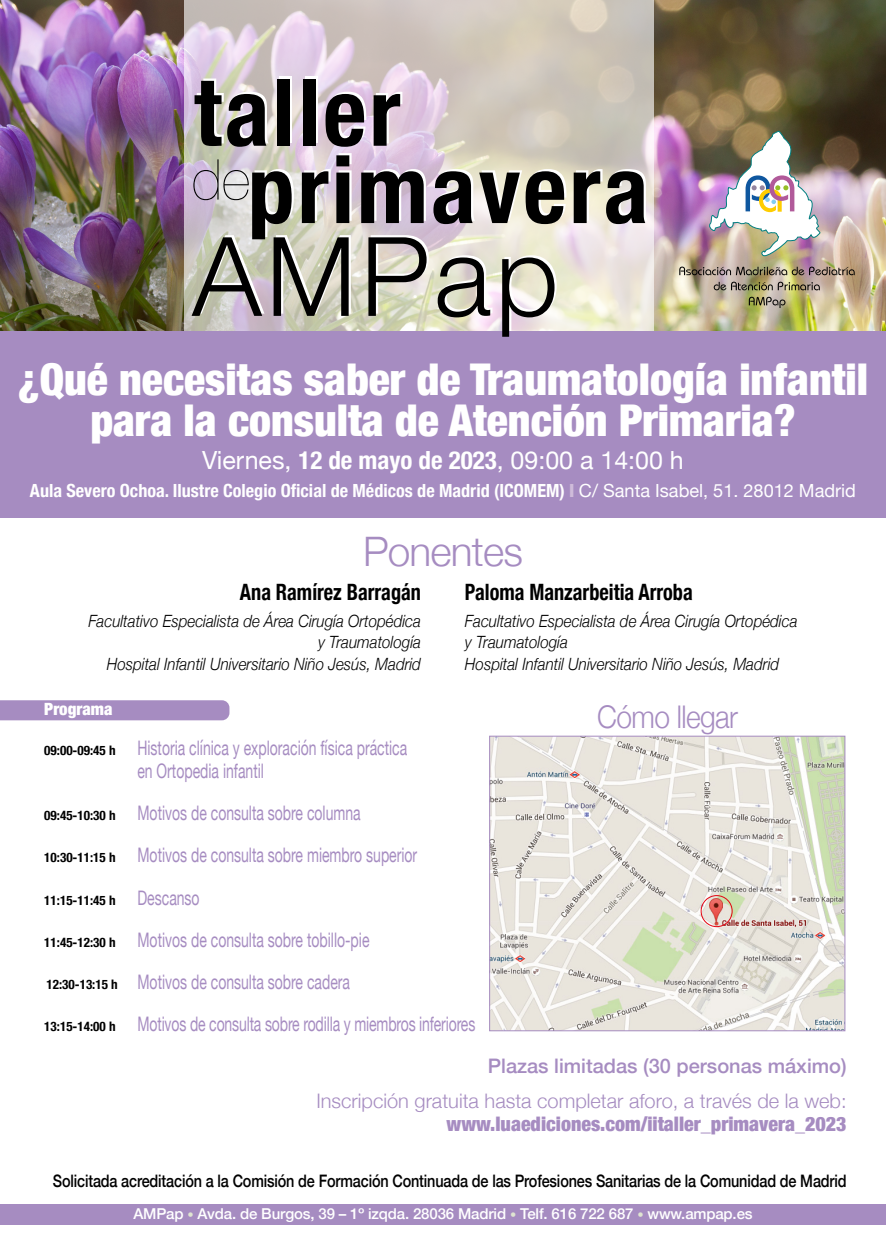
<style>
.page{position:relative;width:886px;height:1241px;background:#fff}
.page>*{position:absolute;margin:0;border:0;box-sizing:border-box;transform-origin:0 0}
.t1{font:300 109.88px "Helvetica Neue";letter-spacing:.04em;color:#000}
.t2{font:700 condensed 93.75px/77.2px "Helvetica Neue";letter-spacing:.03em;color:#000}
.t3{font:200 56.25px "Helvetica Neue";color:#000}
.t4{font:900 condensed 43.75px/40.6px "Helvetica Neue";color:#fff;text-align:center}
.t5{font:300 40.62px "Helvetica Neue";letter-spacing:-.02em;color:#a68cc1}
.t6{font:300 31.25px "Helvetica Neue";letter-spacing:-.02em;color:#a68cc1;scale:.9 1}
.t7{font:25px "Helvetica Neue";color:#fff}
.t8{font:700 condensed 22.5px "Helvetica Neue";color:#000;scale:.9 1}
.t9{font:20px/42.2px "Helvetica Neue";color:#a68cc1;scale:.7 1}
.t10{font:300 20px "Helvetica Neue";color:#a68cc1}
.t11{font:900 condensed 20px "Helvetica Neue";color:#a68cc1}
.t12{font:500 20px "Helvetica Neue";color:#a68cc1}
.t13{font:700 condensed 18.12px "Helvetica Neue";color:#fff}
.t14{font:500 17.19px "Helvetica Neue";letter-spacing:-.01em;color:#000;scale:.84 1}
.t15{font:italic 300 16.88px/21.2px "Helvetica Neue";color:#000;text-align:right;scale:.9 1}
.t16{font:900 condensed 16.88px "Helvetica Neue";color:#fff}
.t17{font:500 15px "Helvetica Neue";letter-spacing:-.01em;color:#fff}
.t18{font:700 condensed 13.12px "Helvetica Neue";color:#000}
.s1{font-weight:700;font-stretch:condensed}
.s2{font-weight:900;color:#cfbcda}
.s3{font-weight:400;font-stretch:normal}
.s4{font-weight:700;font-stretch:condensed;font-size:13.12px;color:#000}
.s5{font-weight:400;font-stretch:normal;font-size:20px;color:#a68cc1}
.s6{font-size:12.5px;color:#dfe5d1}
</style>
<div class="page">
<img style="left:0;top:0;width:886px;height:331px">
<svg style="left:184px;top:0;width:469px;height:331px;background:#d9d0cb"></svg>
<img style="left:709px;top:131px;width:111px;height:125px">
<div style="left:0;top:331px;width:886px;height:187px;background:#a68cc1"></div>
<div style="left:0;top:1204px;width:886px;height:20px;background:#a68cc1"></div>
<div style="left:0;top:700px;width:229px;height:20px;background:#a68cc1"></div>
<img style="left:491px;top:737px;width:352px;height:291px">
<div style="left:489px;top:735px;width:356px;height:295px;border:1px solid #a68cc1"></div>
<div style="left:701px;top:895px;width:31px;height:31px;border:1px solid #e30512;border-radius:50%"></div>
<svg style="left:749px;top:297px;width:36px;height:11px"></svg>
<svg style="left:714px;top:281px;width:106px;height:9px"></svg>
<svg style="left:679px;top:266px;width:176px;height:9px;background:#8d7f6f"></svg>
<h2 class="t2" style="left:248px;top:67px;width:402px;text-indent:-54px">taller primavera</h2>
<h1 class="t1" style="left:192px;top:188px;width:368px">AMPap</h1>
<h3 class="t4" style="left:18px;top:357px;width:852px">¿Qué necesitas saber de Traumatología infantil para la consulta de Atención Primaria?</h3>
<p class="t7" style="left:202px;top:441px;width:483px">Viernes, <span class="s1">12 de mayo de 2023</span>, 09:00 a 14:00 h</p>
<p class="t13" style="left:30px;top:475px;width:827px">Aula Severo Ochoa. Ilustre Colegio Oficial de Médicos de Madrid (ICOMEM) <span class="s2">l</span> <span class="s3">C/ Santa Isabel, 51. 28012 Madrid</span></p>
<h3 class="t3" style="left:192px;top:136px;width:60px">de</h3>
<h3 class="t5" style="left:363px;top:519px;width:161px">Ponentes</h3>
<p class="t8" style="left:240px;top:572px;width:203px">Ana Ramírez Barragán</p>
<p class="t15" style="left:88px;top:609px;width:371px">Facultativo Especialista de Área Cirugía Ortopédica y Traumatología<br>Hospital Infantil Universitario Niño Jesús, Madrid</p>
<p class="t16" style="left:44px;top:695px;width:70px">Programa</p>
<p class="t8" style="left:465px;top:572px;width:255px">Paloma Manzarbeitia Arroba</p>
<p class="t15" style="left:465px;top:609px;width:371px;text-align:left">Facultativo Especialista de Área Cirugía Ortopédica y Traumatología<br>Hospital Infantil Universitario Niño Jesús, Madrid</p>
<h3 class="t6" style="left:597px;top:691px;width:158px">Cómo llegar</h3>
<p class="t9" style="left:137px;top:737px;width:387px;line-height:22.7px;text-indent:-93px"><span class="s4">09:00-09:45 h</span> Historia clínica y exploración física práctica en Ortopedia infantil</p>
<p class="t9" style="left:44px;top:793px;width:534px"><span class="s4">09:45-10:30 h</span> Motivos de consulta sobre columna<br><span class="s4">10:30-11:15 h</span> Motivos de consulta sobre miembro superior</p>
<p class="t18" style="left:44px;top:888px;width:157px">11:15-11:45 h <span class="s5">Descanso</span></p>
<p class="t9" style="left:44px;top:919px;width:617px"><span class="s4">11:45-12:30 h</span> Motivos de consulta sobre tobillo-pie<br><span class="s4">12:30-13:15 h</span> Motivos de consulta sobre cadera<br><span class="s4">13:15-14:00 h</span> Motivos de consulta sobre rodilla y miembros inferiores</p>
<p class="t12" style="left:488px;top:1049px;width:360px">Plazas limitadas (30 personas máximo)</p>
<p class="t10" style="left:316px;top:1084px;width:532px">Inscripción gratuita hasta completar aforo, a través de la web:</p>
<p class="t11" style="left:447px;top:1106px;width:401px">www.luaediciones.com/iitaller_primavera_2023</p>
<p class="t14" style="left:53px;top:1166px;width:946px">Solicitada acreditación a la Comisión de Formación Continuada de las Profesiones Sanitarias de la Comunidad de Madrid</p>
<p class="t17" style="left:133px;top:1201px;width:621px">AMPap <span class="s6">•</span> Avda. de Burgos, 39 – 1º izqda. 28036 Madrid <span class="s6">•</span> Telf. 616 722 687 <span class="s6">•</span> www.ampap.es</p>
</div>
